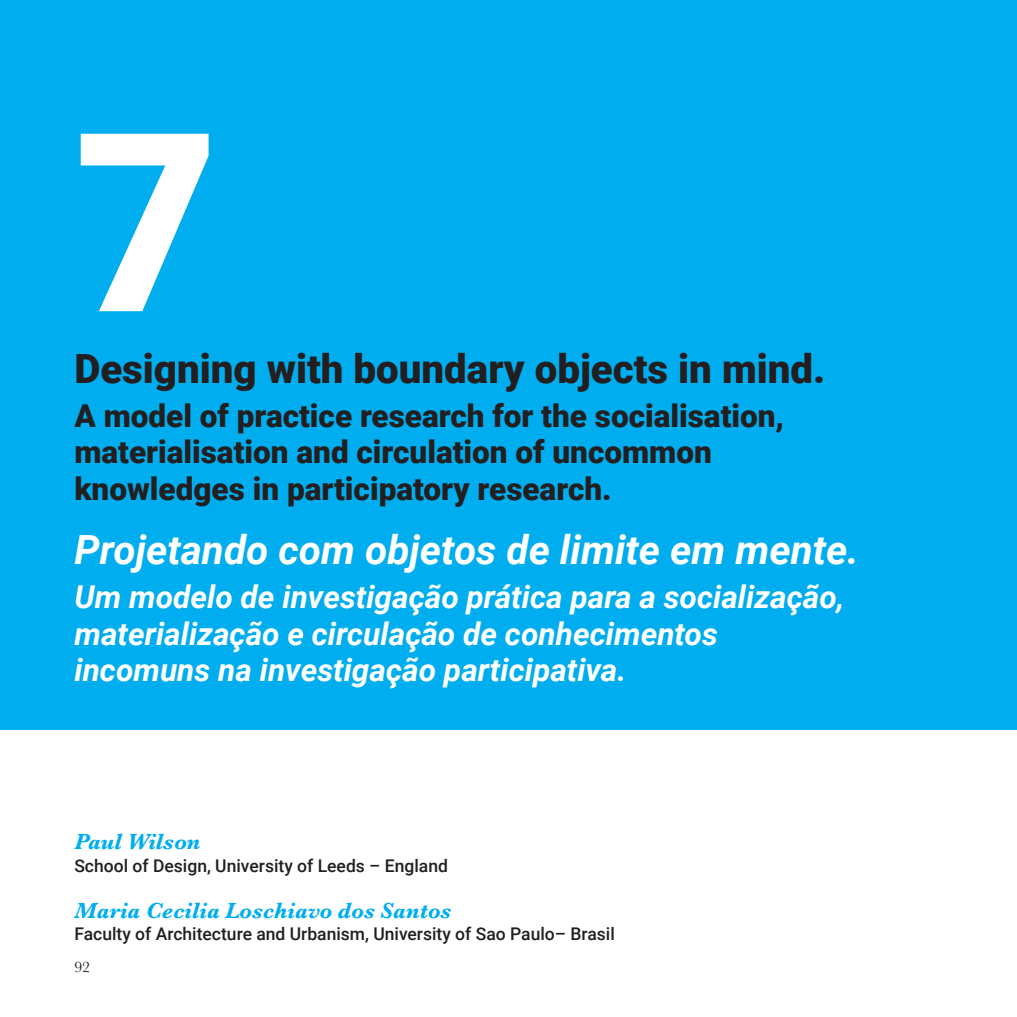
<style>
.page{position:relative;width:1017px;height:1017px;background:#fff}
.page>*{position:absolute;margin:0;border:0;box-sizing:border-box;transform-origin:0 0}
.t1{font:900 249.55px "Roboto";color:#fff}
.t2{font:italic 700 40.25px "Roboto";color:#fff}
.t3{font:900 40.25px "Roboto";color:#231f20}
.t4{font:italic 700 31.5px/36.8px "Roboto";color:#fff}
.t5{font:900 31.5px/36.8px "Roboto";color:#231f20}
.t6{font:italic 700 22.75px "Baskerville";color:#00aeef}
.t7{font:500 17.5px "Roboto";color:#231f20}
.t8{font:15.75px "Baskerville";color:#231f20}
</style>
<div class="page">
<div style="left:0;top:0;width:1017px;height:729px;background:#00aeef"></div>
<p class="t1" style="left:74px;top:48px;width:146px">7</p>
<p class="t3" style="left:74px;top:340px;width:752px">Designing with boundary objects in mind.</p>
<p class="t5" style="left:74px;top:396px;width:711px">A model of practice research for the socialisation, materialisation and circulation of uncommon</p>
<p class="t5" style="left:74px;top:469px;width:539px">knowledges in participatory research.</p>
<p class="t2" style="left:74px;top:521px;width:786px">Projetando com objetos de limite em mente.</p>
<p class="t4" style="left:74px;top:577px;width:771px">Um modelo de investigação prática para a socialização, materialização e circulação de conhecimentos</p>
<p class="t4" style="left:74px;top:651px;width:554px">incomuns na investigação participativa.</p>
<p class="t6" style="left:74px;top:826px;width:127px">Paul Wilson</p>
<p class="t7" style="left:74px;top:854px;width:375px">School of Design, University of Leeds – England</p>
<p class="t6" style="left:74px;top:895px;width:379px">Maria Cecilia Loschiavo dos Santos</p>
<p class="t7" style="left:74px;top:922px;width:542px">Faculty of Architecture and Urbanism, University of Sao Paulo– Brasil</p>
<p class="t8" style="left:74px;top:957px;width:17px">92</p>
</div>
